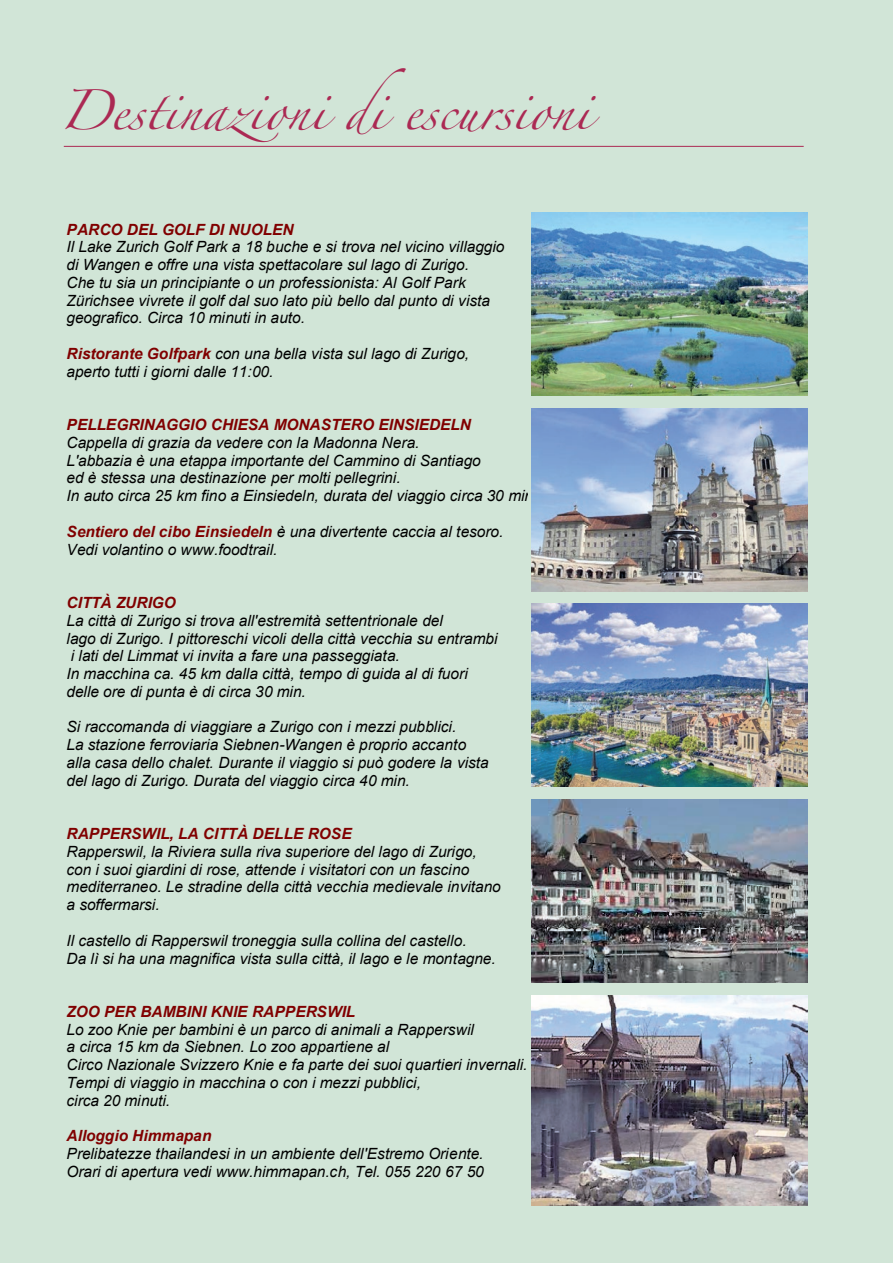
<style>
.page{position:relative;width:893px;height:1263px;background:#d1e5d7}
.page>*{position:absolute;margin:0;border:0;box-sizing:border-box;transform-origin:0 0}
.t1{font:36px "Zapfino";color:#ab2953}
.t2{font:italic 15.45px/17.9px "Arial";letter-spacing:-.005em;color:#000}
.t3{font:italic 15.45px/17.9px "Arial";letter-spacing:-.005em;color:#010101}
.s1{font-weight:700;color:#800000}
.s2{color:#000}
</style>
<div class="page">
<hr style="left:64px;top:146px;width:740px;height:1px;background:#ab2953">
<img style="left:531px;top:995px;width:277px;height:210px">
<img style="left:531px;top:799px;width:277px;height:183px">
<img style="left:531px;top:213px;width:277px;height:182px">
<img style="left:531px;top:408px;width:277px;height:183px">
<img style="left:531px;top:604px;width:277px;height:183px">
<p class="t1" style="left:60px;top:95px;width:533px">Destinazioni di escursioni</p>
<p class="t2" style="left:67px;top:220px;width:439px"><span class="s1">PARCO DEL GOLF DI NUOLEN<br></span>Il Lake Zurich Golf Park a 18 buche e si trova nel vicino villaggio di Wangen e offre una vista spettacolare sul lago di Zurigo.<br>Che tu sia un principiante o un professionista: Al Golf Park Zürichsee vivrete il golf dal suo lato più bello dal punto di vista geografico. Circa 10 minuti in auto.</p>
<p class="t2" style="left:67px;top:345px;width:404px"><span class="s1">Ristorante Golfpark</span> con una bella vista sul lago di Zurigo, aperto tutti i giorni dalle 11:00.</p>
<p class="t2" style="left:67px;top:416px;width:472px"><span class="s1">PELLEGRINAGGIO CHIESA MONASTERO EINSIEDELN<br></span>Cappella di grazia da vedere con la Madonna Nera.<br>L'abbazia è una etappa importante del Cammino di Santiago<br>ed è stessa una destinazione per molti pellegrini.<br>In auto circa 25 km fino a Einsiedeln, durata del viaggio circa 30 min.</p>
<p class="t2" style="left:67px;top:523px;width:438px"><span class="s1">Sentiero del cibo Einsiedeln</span> è una divertente caccia al tesoro.<br>Vedi volantino o www.foodtrail.</p>
<p class="t2" style="left:67px;top:594px;width:432px"><span class="s1">CITTÀ ZURIGO<br></span>La città di Zurigo si trova all'estremità settentrionale del<br>lago di Zurigo. I pittoreschi vicoli della città vecchia su entrambi i lati del Limmat vi invita a fare una passeggiata.<br>In macchina ca. 45 km dalla città, tempo di guida al di fuori delle ore di punta è di circa 30 min.</p>
<p class="t2" style="left:67px;top:718px;width:424px">Si raccomanda di viaggiare a Zurigo con i mezzi pubblici.<br>La stazione ferroviaria Siebnen-Wangen è proprio accanto alla casa dello chalet. Durante il viaggio si può godere la vista del lago di Zurigo. Durata del viaggio circa 40 min.</p>
<p class="t3" style="left:67px;top:825px;width:436px"><span class="s1">RAPPERSWIL, LA CITTÀ DELLE ROSE<br></span>Rapperswil, la Riviera sulla riva superiore del lago di Zurigo, con i suoi giardini di rose, attende i visitatori con un fascino mediterraneo. Le stradine della città vecchia medievale invitano <span class="s2">a soffermarsi.</span></p>
<p class="t3" style="left:67px;top:932px;width:431px">Il castello di Rapperswil troneggia sulla collina del castello.<br>Da lì si ha una magnifica vista sulla città, il lago e le montagne.</p>
<p class="t2" style="left:67px;top:1003px;width:462px"><span class="s1">ZOO PER BAMBINI KNIE RAPPERSWIL<br></span>Lo zoo Knie per bambini è un parco di animali a Rapperswil<br>a circa 15 km da Siebnen. Lo zoo appartiene al<br>Circo Nazionale Svizzero Knie e fa parte dei suoi quartieri invernali.<br>Tempi di viaggio in macchina o con i mezzi pubblici,<br>circa 20 minuti.</p>
<p class="t2" style="left:67px;top:1127px;width:419px"><span class="s1">Alloggio Himmapan<br></span>Prelibatezze thailandesi in un ambiente dell'Estremo Oriente.<br>Orari di apertura vedi www.himmapan.ch, Tel. 055 220 67 50</p>
</div>
